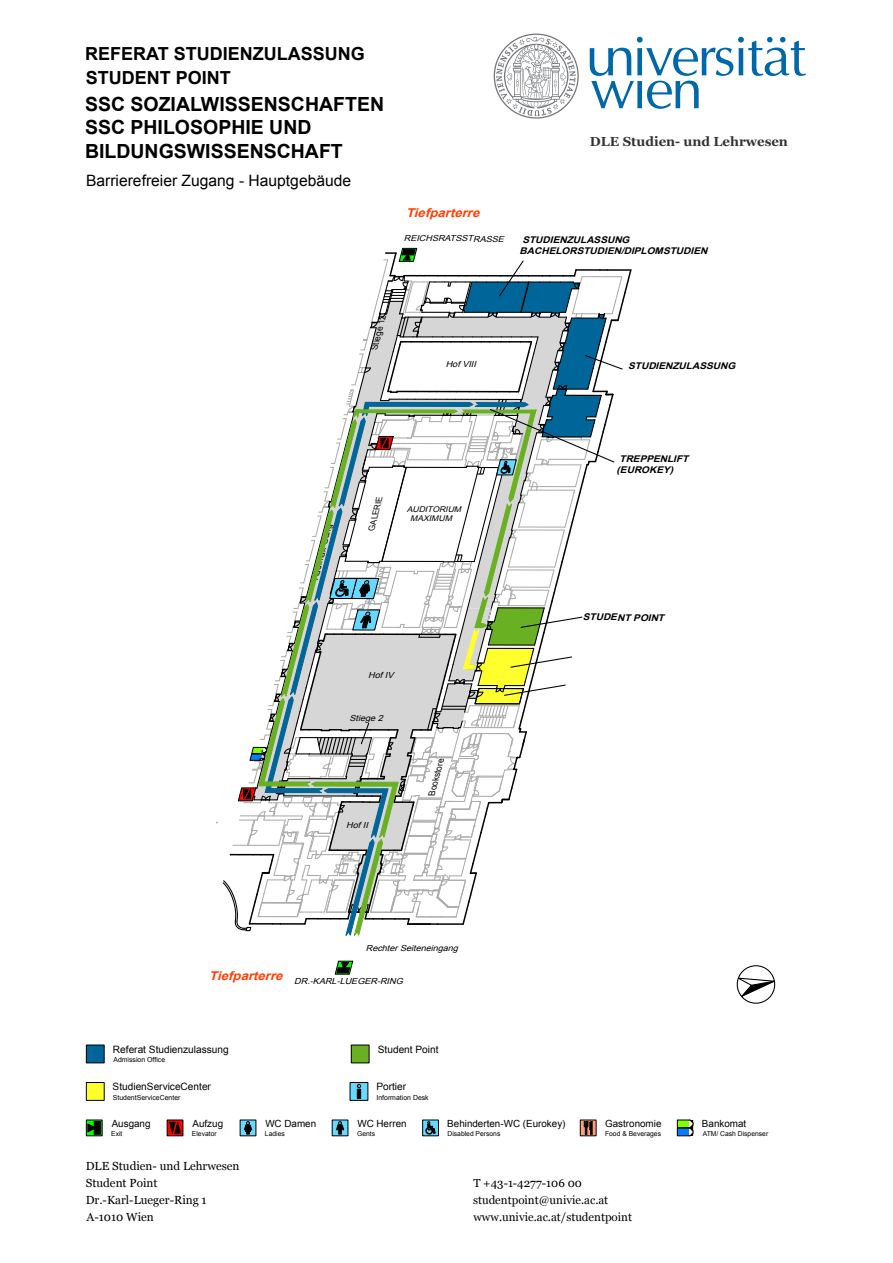
<style>
.page{position:relative;width:893px;height:1263px;background:#fff}
.page>*{position:absolute;margin:0;border:0;box-sizing:border-box;transform-origin:0 0}
.t1{font:700 19.5px/23.4px "Arial";color:#000}
.t2{font:700 18px/23.5px "Arial";color:#000}
.t3{font:15.6px "Arial";color:#000}
.t4{font:700 13.2px "Georgia";color:#333}
.t5{font:italic 700 12.15px "Arial";color:#ff3f00;scale:1.09 1}
.t6{font:11.7px/16.8px "Georgia";color:#000}
.t7{font:11.55px/17.1px "Georgia";color:#000}
.t8{font:10.05px "Arial";color:#000}
.t9{font:9.9px "Arial";color:#000}
.t10{font:italic 700 9.3px/11.2px "Arial";color:#000;scale:1.09 1}
.t11{font:italic 8.85px "Arial";color:#000}
.t12{font:italic 8.4px "Arial";color:#000;scale:1.09 1}
.t13{font:italic 8.4px "Arial";color:#000}
.t14{font:italic 7.95px/9px "Arial";color:#000;scale:1.09 1}
.t15{font:6.9px "Arial";color:#000}
.t16{font:6.75px "Arial";color:#000}
</style>
<div class="page">
<svg style="left:590px;top:37px;width:216px;height:72px"></svg>
<svg style="left:494px;top:34px;width:85px;height:85px"></svg>
<svg style="left:86px;top:1120px;width:16px;height:16px"></svg>
<svg style="left:167px;top:1120px;width:16px;height:16px"></svg>
<svg style="left:242px;top:1122px;width:12px;height:12px"></svg>
<svg style="left:334px;top:1122px;width:12px;height:12px"></svg>
<svg style="left:424px;top:1122px;width:13px;height:12px"></svg>
<div style="left:422px;top:1120px;width:17px;height:16px;border:1px solid #000"></div>
<div style="left:350px;top:1082px;width:18px;height:19px;border:1px solid #000"></div>
<svg style="left:350px;top:1082px;width:18px;height:18px"></svg>
<div style="left:357px;top:1089px;width:4px;height:10px;border:1px solid #000"></div>
<svg style="left:580px;top:1120px;width:16px;height:16px"></svg>
<svg style="left:677px;top:1119px;width:16px;height:17px"></svg>
<div style="left:86px;top:1045px;width:18px;height:18px;background:#069"></div>
<div style="left:86px;top:1045px;width:18px;height:18px;border:1px solid #000"></div>
<div style="left:351px;top:1045px;width:18px;height:18px;background:#6ab023"></div>
<div style="left:351px;top:1045px;width:18px;height:18px;border:1px solid #000"></div>
<div style="left:86px;top:1082px;width:18px;height:18px;background:#ffff2e"></div>
<div style="left:86px;top:1082px;width:18px;height:19px;border:1px solid #000"></div>
<svg style="left:334px;top:960px;width:19px;height:15px"></svg>
<div style="left:737px;top:965px;width:38px;height:39px;border:1px solid #000;border-radius:50%"></div>
<svg style="left:736px;top:977px;width:40px;height:22px"></svg>
<svg style="left:216px;top:248px;width:416px;height:688px"></svg>
<h2 class="t2" style="left:85px;top:43px;width:281px">REFERAT STUDIENZULASSUNG<br>STUDENT POINT</h2>
<h1 class="t1" style="left:85px;top:93px;width:301px">SSC SOZIALWISSENSCHAFTEN<br>SSC PHILOSOPHIE UND<br>BILDUNGSWISSENSCHAFT</h1>
<h3 class="t3" style="left:86px;top:170px;width:267px">Barrierefreier Zugang - Hauptgebäude</h3>
<h3 class="t4" style="left:590px;top:134px;width:200px">DLE Studien- und Lehrwesen</h3>
<h3 class="t5" style="left:406px;top:205px;width:73px">Tiefparterre</h3>
<p class="t12" style="left:404px;top:233px;width:96px">REICHSRATSSTRASSE</p>
<p class="t10" style="left:520px;top:234px;width:177px;text-indent:3px">STUDIENZULASSUNG<br>BACHELORSTUDIEN/DIPLOMSTUDIEN</p>
<p class="t11" style="left:369px;top:348px;width:38px;rotate:-76deg">Stiege 12</p>
<p class="t12" style="left:446px;top:359px;width:32px">HofVIII</p>
<p class="t10" style="left:628px;top:360px;width:103px">STUDIENZULASSUNG</p>
<p class="t11" style="left:309px;top:578px;width:59px;rotate:-76deg">Audimax-Gang</p>
<p class="t13" style="left:366px;top:529px;width:37px;rotate:-76deg">GALERIE</p>
<p class="t14" style="left:410px;top:504px;width:51px;text-indent:-4px">AUDITORIUM<br>MAXIMUM</p>
<p class="t12" style="left:368px;top:670px;width:27px">HofIV</p>
<p class="t12" style="left:350px;top:713px;width:35px">Stiege2</p>
<p class="t12" style="left:346px;top:819px;width:24px">HofII</p>
<p class="t11" style="left:426px;top:794px;width:40px;rotate:-76deg">Bookstore</p>
<p class="t10" style="left:617px;top:453px;width:70px;text-indent:3px">TREPPENLIFT (EUROKEY)</p>
<p class="t10" style="left:583px;top:612px;width:79px">STUDENT POINT</p>
<h3 class="t5" style="left:209px;top:967px;width:73px">Tiefparterre</h3>
<p class="t12" style="left:366px;top:942px;width:89px">RechterSeiteneingang</p>
<p class="t12" style="left:294px;top:976px;width:104px">DR.-KARL-LUEGER-RING</p>
<p class="t8" style="left:113px;top:1043px;width:117px">Referat Studienzulassung</p>
<p class="t15" style="left:113px;top:1055px;width:53px">Admission Office</p>
<p class="t8" style="left:113px;top:1080px;width:100px">StudienServiceCenter</p>
<p class="t15" style="left:113px;top:1093px;width:69px">StudentServiceCenter</p>
<p class="t8" style="left:378px;top:1043px;width:62px">Student Point</p>
<p class="t8" style="left:376px;top:1080px;width:31px">Portier</p>
<p class="t15" style="left:376px;top:1092px;width:54px">Information Desk</p>
<p class="t9" style="left:112px;top:1117px;width:40px">Ausgang</p>
<p class="t16" style="left:111px;top:1129px;width:13px">Exit</p>
<p class="t9" style="left:192px;top:1117px;width:32px">Aufzug</p>
<p class="t16" style="left:192px;top:1129px;width:26px">Elevator</p>
<p class="t6" style="left:86px;top:1158px;width:155px">DLE Studien- und Lehrwesen<br>Student Point<br>Dr.-Karl-Lueger-Ring 1<br>A-1010 Wien</p>
<p class="t9" style="left:265px;top:1117px;width:52px">WC Damen</p>
<p class="t16" style="left:265px;top:1129px;width:21px">Ladies</p>
<p class="t9" style="left:357px;top:1117px;width:51px">WC Herren</p>
<p class="t16" style="left:357px;top:1129px;width:20px">Gents</p>
<p class="t9" style="left:447px;top:1117px;width:120px">Behinderten-WC (Eurokey)</p>
<p class="t16" style="left:447px;top:1129px;width:54px">Disabled Persons</p>
<p class="t9" style="left:605px;top:1117px;width:58px">Gastronomie</p>
<p class="t16" style="left:605px;top:1129px;width:57px">Food &amp; Beverages</p>
<p class="t7" style="left:473px;top:1174px;width:161px">T +43-1-4277-106 00 studentpoint@univie.ac.at www.univie.ac.at/studentpoint</p>
<p class="t9" style="left:702px;top:1117px;width:46px">Bankomat</p>
<p class="t16" style="left:703px;top:1129px;width:67px">ATM/ Cash Dispenser</p>
</div>
